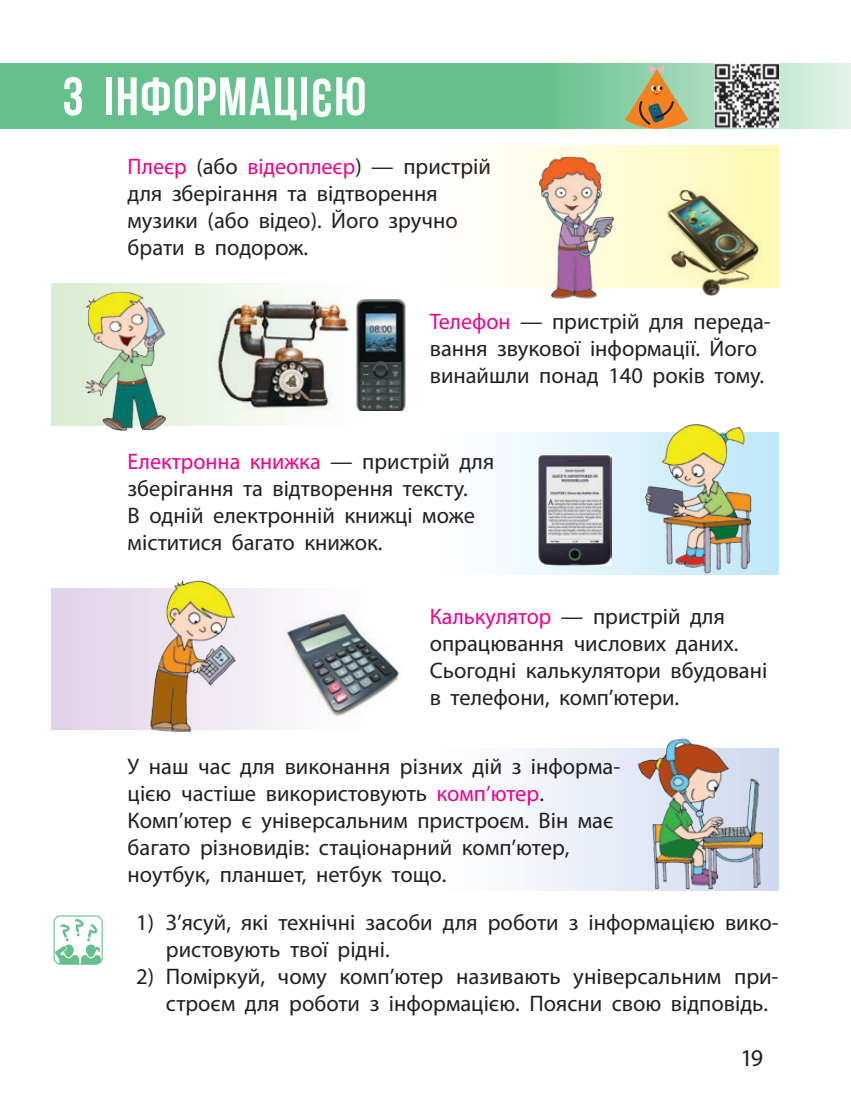
<style>
.page{position:relative;width:851px;height:1106px;background:#fff}
.page>*{position:absolute;margin:0;border:0;box-sizing:border-box;transform-origin:0 0}
.t1{font:700 54px "Bebas Neue";letter-spacing:.03em;color:#fff}
.t2{font:24px "Myriad Pro";color:#231f20}
.t3{font:22.5px/27px "Myriad Pro";color:#231f20}
.s1{color:#ed028c}
</style>
<div class="page">
<svg style="left:0;top:64px;width:850px;height:65px;background:#74c796"></svg>
<svg style="left:51px;top:588px;width:239px;height:142px"></svg>
<div style="left:423px;top:146px;width:355px;height:141px;background:linear-gradient(to right,#fff,#fff9b3)"></div>
<svg style="left:497px;top:432px;width:281px;height:142px"></svg>
<div style="left:516px;top:748px;width:116px;height:142px;background:#edf1f8"></div>
<svg style="left:51px;top:283px;width:332px;height:142px"></svg>
<div style="left:54px;top:915px;width:49px;height:49px;border:1px solid #65c18b;border-radius:6px"></div>
<svg style="left:54px;top:918px;width:47px;height:47px"></svg>
<img style="left:213px;top:299px;width:138px;height:110px">
<img style="left:356px;top:300px;width:50px;height:110px">
<img style="left:651px;top:190px;width:119px;height:106px">
<img style="left:285px;top:612px;width:114px;height:104px">
<img style="left:632px;top:738px;width:147px;height:153px">
<img style="left:537px;top:454px;width:74px;height:111px">
<img style="left:714px;top:64px;width:64px;height:64px">
<svg style="left:625px;top:65px;width:63px;height:64px;background:#b4a66c"></svg>
<img style="left:530px;top:157px;width:89px;height:142px">
<img style="left:64px;top:283px;width:101px;height:148px">
<img style="left:145px;top:580px;width:90px;height:151px">
<img style="left:621px;top:424px;width:153px;height:151px">
<svg style="left:313px;top:78px;width:18px;height:39px"></svg>
<h1 class="t1" style="left:62px;top:67px;width:248px">З IНФОРМАЦi</h1>
<h1 class="t1" style="left:334px;top:67px;width:34px">Ю</h1>
<p class="t3" style="left:128px;top:153px;width:365px"><span class="s1">Плеєр</span> (або <span class="s1">відеоплеєр</span>) — пристрій для зберігання та відтворення музики (або відео). Його зручно брати в подорож.</p>
<p class="t3" style="left:429px;top:307px;width:342px"><span class="s1">Телефон</span> — пристрій для переда&shy;вання звукової інформації. Його винайшли понад 140 років тому.</p>
<p class="t3" style="left:128px;top:447px;width:368px"><span class="s1">Електронна книжка</span> — пристрій для зберігання та відтворення тексту.<br>В одній електронній книжці може міститися багато книжок.</p>
<p class="t3" style="left:429px;top:603px;width:339px"><span class="s1">Калькулятор</span> — пристрій для опрацювання числових даних.<br>Сьогодні калькулятори вбудовані в телефони, комп’ютери.</p>
<p class="t3" style="left:128px;top:752px;width:492px">У наш час для виконання різних дій з інформа&shy;цією частіше використовують <span class="s1">комп’ютер</span>.<br>Комп’ютер є універсальним пристроєм. Він має багато різновидів: стаціонарний комп’ютер, ноутбук, планшет, нетбук тощо.</p>
<p class="t3" style="left:166px;top:908px;width:614px;text-indent:-30px">1) З’ясуй, які технічні засоби для роботи з інформацією вико&shy;ристовують твої рідні.</p>
<p class="t3" style="left:166px;top:962px;width:614px;text-indent:-30px">2) Поміркуй, чому комп’ютер називають універсальним при&shy;строєм для роботи з інформацією. Поясни свою відповідь.</p>
<p class="t2" style="left:740px;top:1043px;width:24px">19</p>
</div>
